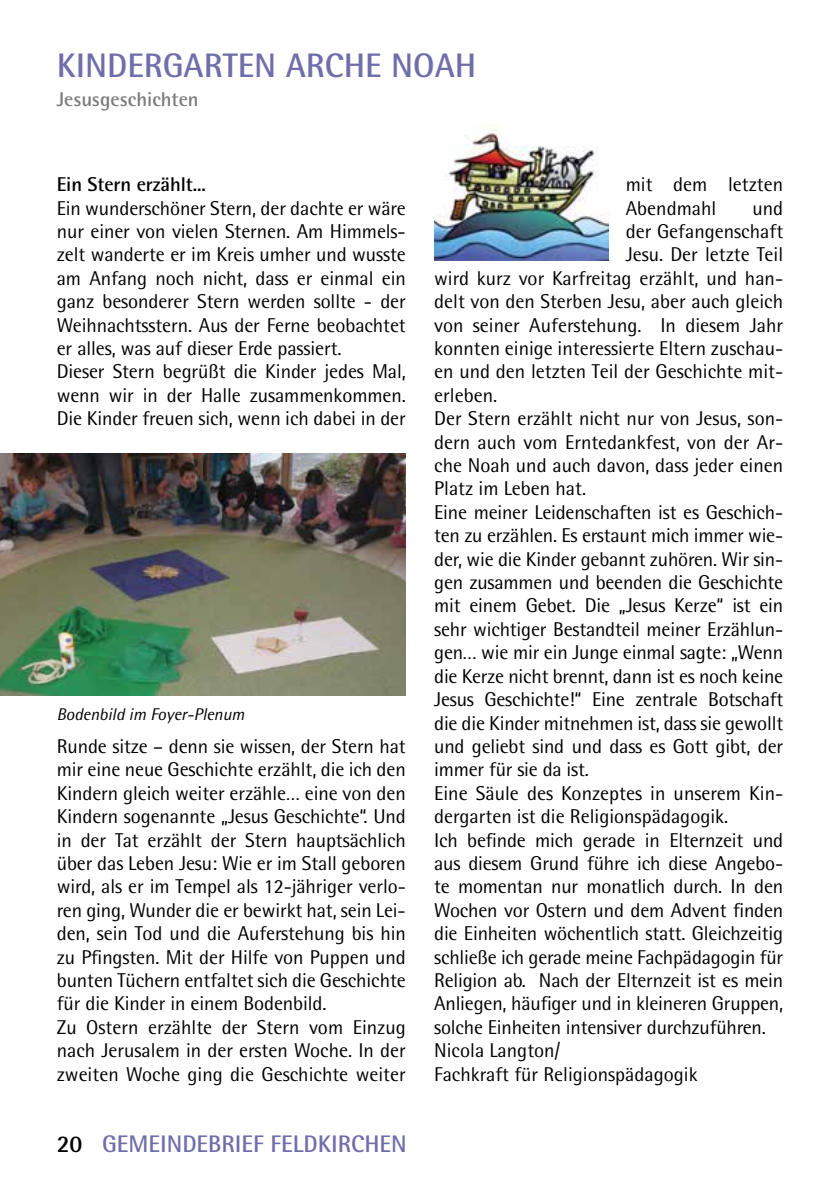
<style>
.page{position:relative;width:840px;height:1191px;background:#fff}
.page>*{position:absolute;margin:0;border:0;box-sizing:border-box;transform-origin:0 0}
.t1{font:700 34px "Rotis Semi Sans";color:#706eaa}
.t2{font:700 24px "Rotis Semi Sans";color:#706eaa}
.t3{font:20px/23.4px "Rotis Semi Sans";letter-spacing:-.005em;color:#000}
.t4{font:700 20px "Rotis Semi Sans";letter-spacing:-.005em;color:#000}
.t5{font:700 20px "Rotis Semi Sans";color:#7c7b7b}
.t6{font:italic 17px "Rotis Semi Sans";color:#000}
.s1{color:#000}
</style>
<div class="page">
<img style="left:434px;top:124px;width:174px;height:136px">
<img style="left:0;top:454px;width:405px;height:241px">
<h1 class="t1" style="left:57px;top:44px;width:421px">KINDERGARTEN ARCHE NOAH</h1>
<p class="t5" style="left:57px;top:87px;width:143px">Jesusgeschichten</p>
<p class="t4" style="left:57px;top:172px;width:150px">Ein Stern erzählt...</p>
<p class="t3" style="left:57px;top:196px;width:350px">Ein wunderschöner Stern, der dachte er wäre nur einer von vielen Sternen. Am Himmels&shy;zelt wanderte er im Kreis umher und wusste am Anfang noch nicht, dass er einmal ein ganz besonderer Stern werden sollte - der Weihnachtsstern. Aus der Ferne beobachtet er alles, was auf dieser Erde passiert.<br>Dieser Stern begrüßt die Kinder jedes Mal, wenn wir in der Halle zusammenkommen.<br>Die Kinder freuen sich, wenn ich dabei in der</p>
<p class="t6" style="left:57px;top:703px;width:189px">Bodenbild im Foyer-Plenum</p>
<p class="t3" style="left:57px;top:734px;width:350px">Runde sitze – denn sie wissen, der Stern hat mir eine neue Geschichte erzählt, die ich den Kindern gleich weiter erzähle… eine von den Kindern sogenannte „Jesus Geschichte“. Und in der Tat erzählt der Stern hauptsächlich über das Leben Jesu: Wie er im Stall geboren wird, als er im Tempel als 12-jähriger verlo&shy;ren ging, Wunder die er bewirkt hat, sein Lei&shy;den, sein Tod und die Auferstehung bis hin zu Pfingsten. Mit der Hilfe von Puppen und bunten Tüchern entfaltet sich die Geschichte für die Kinder in einem Bodenbild.<br>Zu Ostern erzählte der Stern vom Einzug nach Jerusalem in der ersten Woche. In der zweiten Woche ging die Geschichte weiter</p>
<p class="t2" style="left:57px;top:1129px;width:351px"><span class="s1">20</span> GEMEINDEBRIEF FELDKIRCHEN</p>
<p class="t3" style="left:625px;top:172px;width:159px">mit dem letzten<br>Abendmahl</p>
<p class="t3" style="left:752px;top:196px;width:32px">und</p>
<p class="t3" style="left:625px;top:219px;width:159px">der Gefangenschaft</p>
<p class="t3" style="left:625px;top:243px;width:159px">Jesu. Der letzte Teil</p>
<p class="t3" style="left:434px;top:266px;width:350px">wird kurz vor Karfreitag erzählt, und han-</p>
<p class="t3" style="left:434px;top:289px;width:350px">delt von den Sterben Jesu, aber auch gleich</p>
<p class="t3" style="left:434px;top:313px;width:350px">von seiner Auferstehung. In diesem Jahr</p>
<p class="t3" style="left:434px;top:336px;width:350px">konnten einige interessierte Eltern zuschau-</p>
<p class="t3" style="left:434px;top:360px;width:350px">en und den letzten Teil der Geschichte mit-</p>
<p class="t3" style="left:434px;top:383px;width:64px">erleben.</p>
<p class="t3" style="left:434px;top:406px;width:350px">Der Stern erzählt nicht nur von Jesus, son-</p>
<p class="t3" style="left:434px;top:430px;width:350px">dern auch vom Erntedankfest, von der Ar-</p>
<p class="t3" style="left:434px;top:453px;width:350px">che Noah und auch davon, dass jeder einen</p>
<p class="t3" style="left:434px;top:477px;width:153px">Platz im Leben hat.</p>
<p class="t3" style="left:434px;top:500px;width:350px">Eine meiner Leidenschaften ist es Geschich-</p>
<p class="t3" style="left:434px;top:523px;width:350px">ten zu erzählen. Es erstaunt mich immer wie-</p>
<p class="t3" style="left:434px;top:547px;width:350px">der, wie die Kinder gebannt zuhören. Wir sin-</p>
<p class="t3" style="left:434px;top:570px;width:350px">gen zusammen und beenden die Geschichte</p>
<p class="t3" style="left:434px;top:594px;width:350px">mit einem Gebet. Die „Jesus Kerze“ ist ein</p>
<p class="t3" style="left:434px;top:617px;width:350px">sehr wichtiger Bestandteil meiner Erzählun-</p>
<p class="t3" style="left:434px;top:640px;width:350px">gen… wie mir ein Junge einmal sagte: „Wenn</p>
<p class="t3" style="left:434px;top:664px;width:350px">die Kerze nicht brennt, dann ist es noch keine</p>
<p class="t3" style="left:434px;top:687px;width:350px">Jesus Geschichte!“ Eine zentrale Botschaft</p>
<p class="t3" style="left:434px;top:711px;width:350px">die die Kinder mitnehmen ist, dass sie gewollt</p>
<p class="t3" style="left:434px;top:734px;width:350px">und geliebt sind und dass es Gott gibt, der</p>
<p class="t3" style="left:434px;top:757px;width:156px">immer für sie da ist.</p>
<p class="t3" style="left:434px;top:781px;width:350px">Eine Säule des Konzeptes in unserem Kin-</p>
<p class="t3" style="left:434px;top:804px;width:295px">dergarten ist die Religionspädagogik.</p>
<p class="t3" style="left:434px;top:828px;width:350px">Ich befinde mich gerade in Elternzeit und</p>
<p class="t3" style="left:434px;top:851px;width:350px">aus diesem Grund führe ich diese Angebo-</p>
<p class="t3" style="left:434px;top:874px;width:350px">te momentan nur monatlich durch. In den</p>
<p class="t3" style="left:434px;top:898px;width:350px">Wochen vor Ostern und dem Advent finden</p>
<p class="t3" style="left:434px;top:921px;width:350px">die Einheiten wöchentlich statt. Gleichzeitig</p>
<p class="t3" style="left:434px;top:945px;width:350px">schließe ich gerade meine Fachpädagogin für</p>
<p class="t3" style="left:434px;top:968px;width:350px">Religion ab. Nach der Elternzeit ist es mein</p>
<p class="t3" style="left:434px;top:991px;width:350px">Anliegen, häufiger und in kleineren Gruppen,</p>
<p class="t3" style="left:434px;top:1015px;width:333px">solche Einheiten intensiver durchzuführen.</p>
<p class="t3" style="left:434px;top:1038px;width:128px">Nicola Langton/</p>
<p class="t3" style="left:434px;top:1062px;width:265px">Fachkraft für Religionspädagogik</p>
</div>
